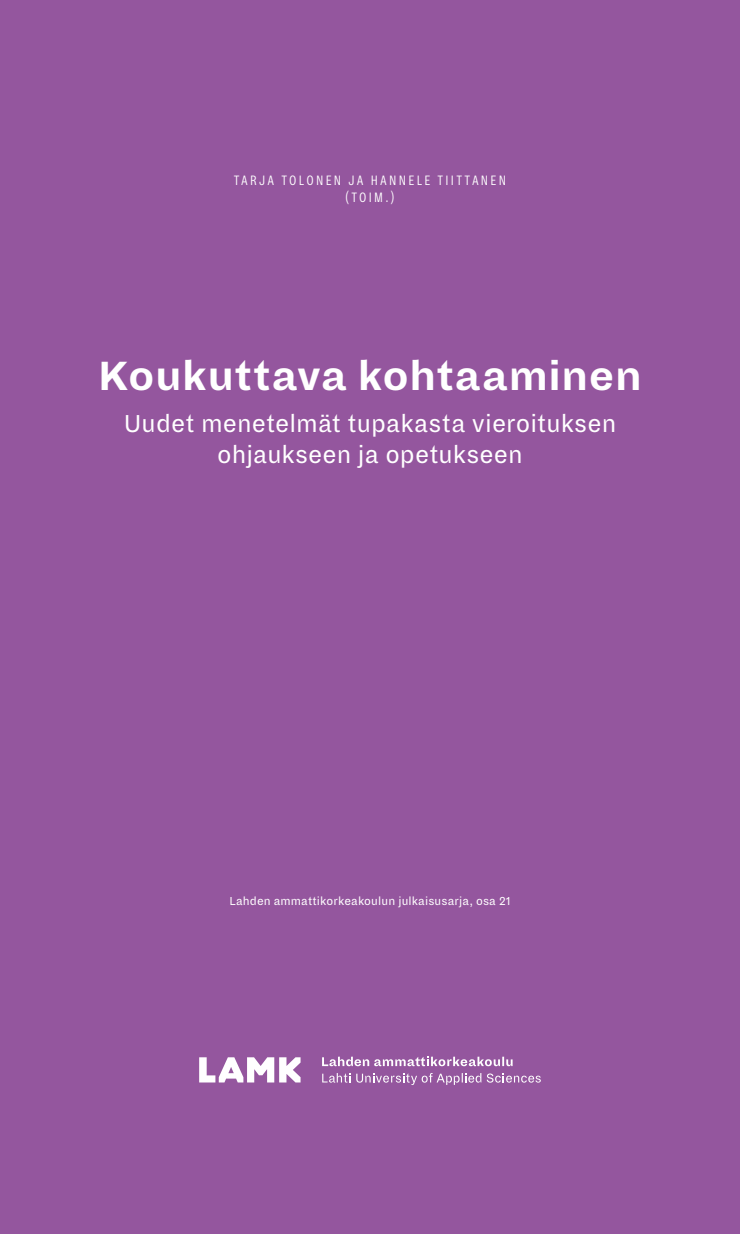
<style>
.page{position:relative;width:740px;height:1234px;background:#fff}
.page>*{position:absolute;margin:0;border:0;box-sizing:border-box;transform-origin:0 0}
.t1{font:700 45px "Dia";letter-spacing:.015em;color:#fff}
.t2{font:27px/31.3px "Dia";color:#fff;text-align:center}
.t3{font:300 15px/17.4px "Dia";letter-spacing:.15em;color:#fff;text-align:center}
.t4{font:12.75px "Dia";letter-spacing:.01em;color:#fff}
</style>
<div class="page">
<div style="left:0;top:0;width:740px;height:1233px;background:#94569e"></div>
<svg style="left:199px;top:1057px;width:101px;height:25px"></svg>
<svg style="left:322px;top:1073px;width:28px;height:9px"></svg>
<svg style="left:356px;top:1073px;width:125px;height:11px"></svg>
<svg style="left:487px;top:1073px;width:54px;height:9px"></svg>
<svg style="left:322px;top:1056px;width:190px;height:9px"></svg>
<p class="t3" style="left:234px;top:171px;width:274px">TARJA TOLONEN JA HANNELE TIITTANEN (TOIM.)</p>
<h1 class="t1" style="left:98px;top:349px;width:545px">Koukuttava kohtaaminen</h1>
<p class="t2" style="left:124px;top:408px;width:494px">Uudet menetelmät tupakasta vieroituksen ohjaukseen ja opetukseen</p>
<p class="t4" style="left:229px;top:894px;width:283px">Lahden ammattikorkeakoulun julkaisusarja, osa 21</p>
</div>
